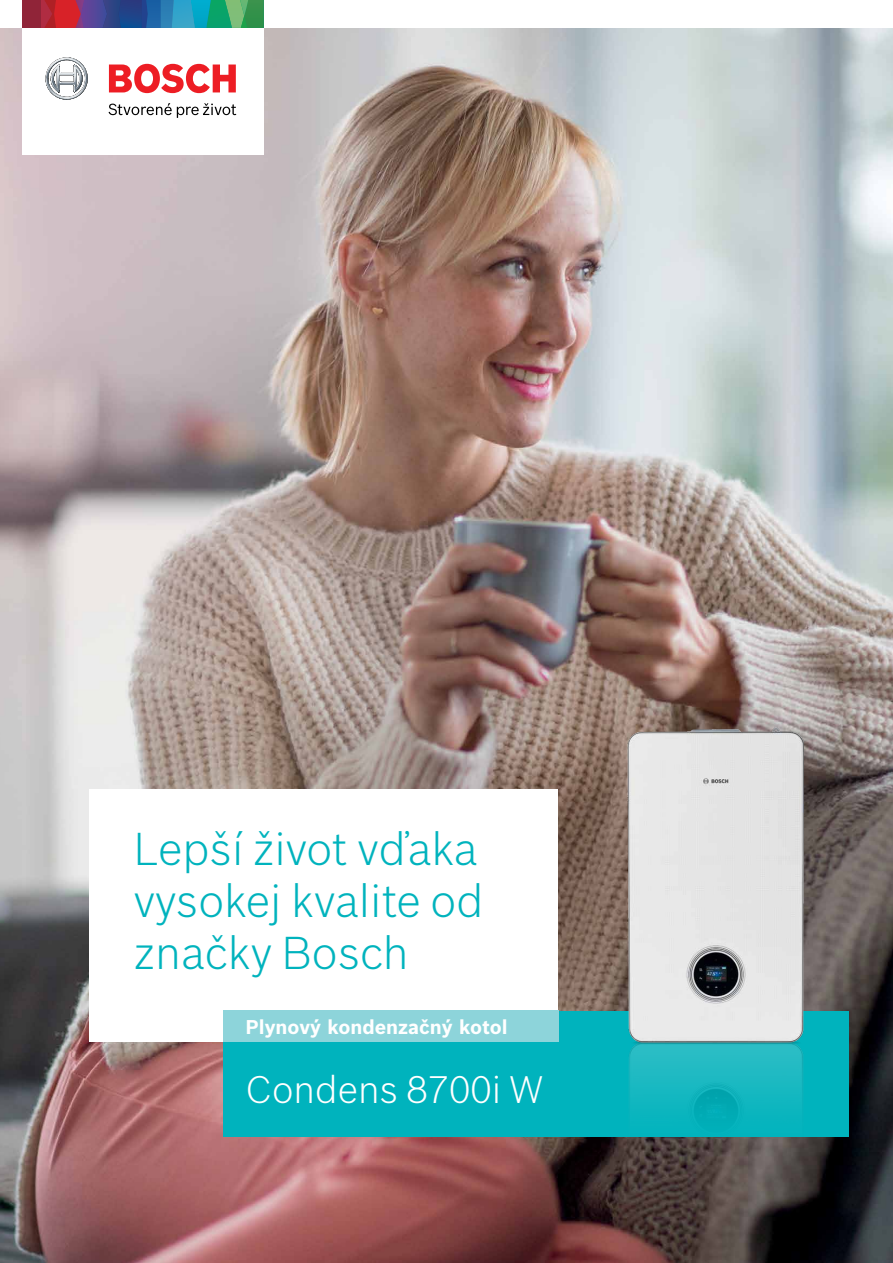
<style>
.page{position:relative;width:893px;height:1263px;background:#fff}
.page>*{position:absolute;margin:0;border:0;box-sizing:border-box;transform-origin:0 0}
.t1{font:300 45px/51.8px "Bosch Sans";color:#00b3bd}
.t2{font:300 37.5px "Bosch Sans";color:#fff}
.t3{font:700 19.5px "Bosch Sans";color:#fff}
</style>
<div class="page">
<img style="left:0;top:28px;width:893px;height:1235px">
<div style="left:89px;top:789px;width:469px;height:253px;background:#fff"></div>
<div style="left:223px;top:1011px;width:625px;height:126px;background:#00b3bd"></div>
<div style="left:223px;top:1010px;width:335px;height:32px;background:#8dd4da"></div>
<div style="left:22px;top:0;width:242px;height:155px;background:#fff"></div>
<div style="left:22px;top:0;width:19px;height:28px;background:#902438"></div>
<svg style="left:41px;top:0;width:223px;height:28px;background:#496b7f"></svg>
<svg style="left:45px;top:57px;width:43px;height:43px"></svg>
<svg style="left:109px;top:64px;width:127px;height:29px"></svg>
<svg style="left:109px;top:103px;width:127px;height:15px"></svg>
<img style="left:628px;top:728px;width:176px;height:387px">
<p class="t1" style="left:134px;top:820px;width:351px">Lepší život vďaka vysokej kvalite od značky Bosch</p>
<p class="t3" style="left:246px;top:1012px;width:264px">Plynový kondenzačný kotol</p>
<p class="t2" style="left:246px;top:1063px;width:300px">Condens 8700i W</p>
</div>
